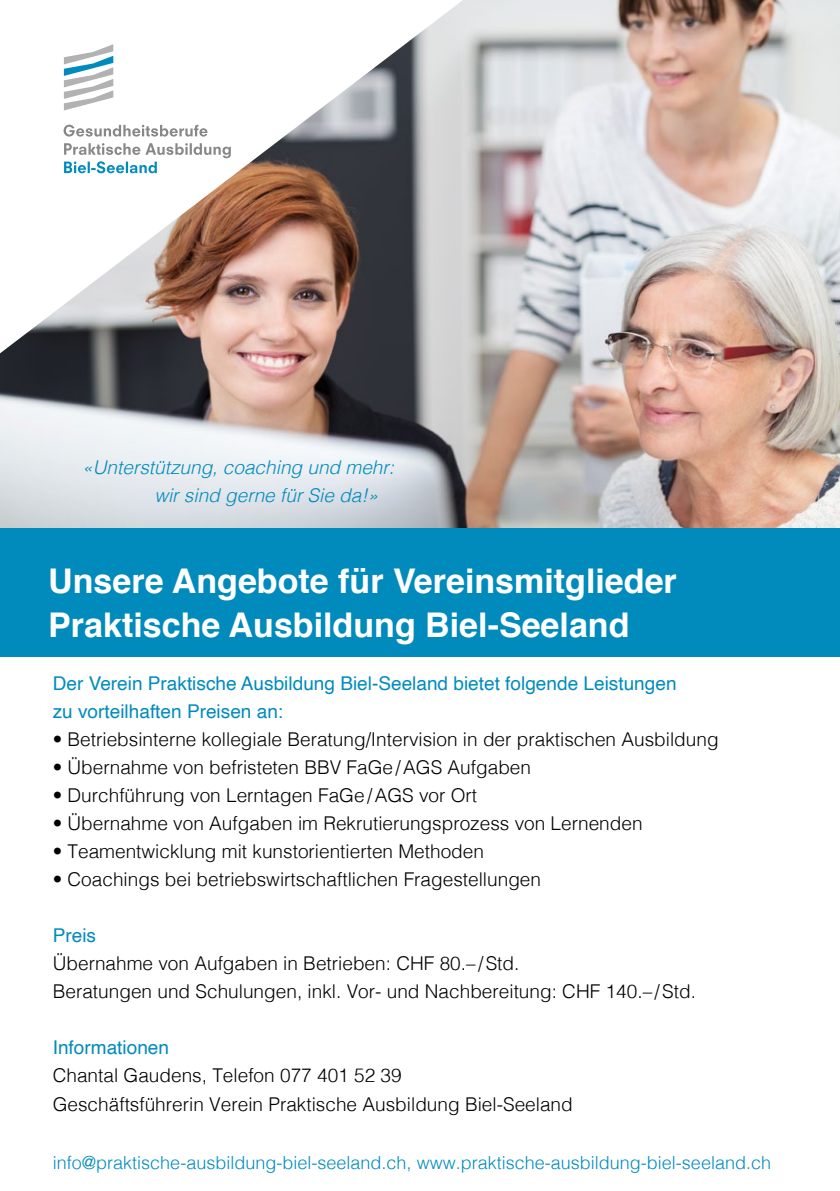
<style>
.page{position:relative;width:840px;height:1191px;background:#fff}
.page>*{position:absolute;margin:0;border:0;box-sizing:border-box;transform-origin:0 0}
.t1{font:700 34px/44px "Helvetica";color:#fff}
.t2{font:300 19px/28px "Helvetica";color:#000}
.t3{font:19px/28px "Helvetica";color:#008bbc}
.t4{font:italic 300 19px/28px "Helvetica";color:#008bbc}
.t5{font:300 18px "Helvetica";color:#008bbc}
</style>
<div class="page">
<img style="left:0;top:0;width:839px;height:528px">
<svg style="left:64px;top:143px;width:167px;height:30px"></svg>
<svg style="left:63px;top:125px;width:144px;height:12px"></svg>
<svg style="left:64px;top:44px;width:49px;height:66px"></svg>
<div style="left:0;top:528px;width:839px;height:129px;background:#008bbc"></div>
<p class="t4" style="left:154px;top:452px;width:241px;text-indent:-72px">«Unterstützung, coaching und mehr: wir sind gerne für Sie da!»</p>
<h1 class="t1" style="left:48px;top:559px;width:629px">Unsere Angebote für Vereinsmitglieder<br>Praktische Ausbildung Biel-Seeland</h1>
<p class="t3" style="left:53px;top:670px;width:625px">Der Verein Praktische Ausbildung Biel-Seeland bietet folgende Leistungen zu vorteilhaften Preisen an:</p>
<p class="t2" style="left:53px;top:724px;width:667px">• Betriebsinterne kollegiale Beratung/Intervision in der praktischen Ausbildung</p>
<p class="t2" style="left:53px;top:752px;width:479px">• Übernahme von befristeten BBV FaGe/AGS Aufgaben</p>
<p class="t2" style="left:53px;top:780px;width:425px">• Durchführung von Lerntagen FaGe/AGS vor Ort</p>
<p class="t2" style="left:53px;top:808px;width:591px">• Übernahme von Aufgaben im Rekrutierungsprozess von Lernenden</p>
<p class="t2" style="left:53px;top:836px;width:432px">• Teamentwicklung mit kunstorientierten Methoden</p>
<p class="t2" style="left:53px;top:864px;width:489px">• Coachings bei betriebswirtschaftlichen Fragestellungen</p>
<p class="t3" style="left:53px;top:922px;width:45px">Preis</p>
<p class="t2" style="left:53px;top:948px;width:644px">Übernahme von Aufgaben in Betrieben: CHF 80.– /Std.<br>Beratungen und Schulungen, inkl. Vor- und Nachbereitung: CHF 140.– /Std.</p>
<p class="t3" style="left:53px;top:1034px;width:118px">Informationen</p>
<p class="t2" style="left:53px;top:1060px;width:521px">Chantal Gaudens, Telefon 077 401 52 39<br>Geschäftsführerin Verein Praktische Ausbildung Biel-Seeland</p>
<p class="t5" style="left:53px;top:1147px;width:719px">info@praktische-ausbildung-biel-seeland.ch, www.praktische-ausbildung-biel-seeland.ch</p>
</div>
